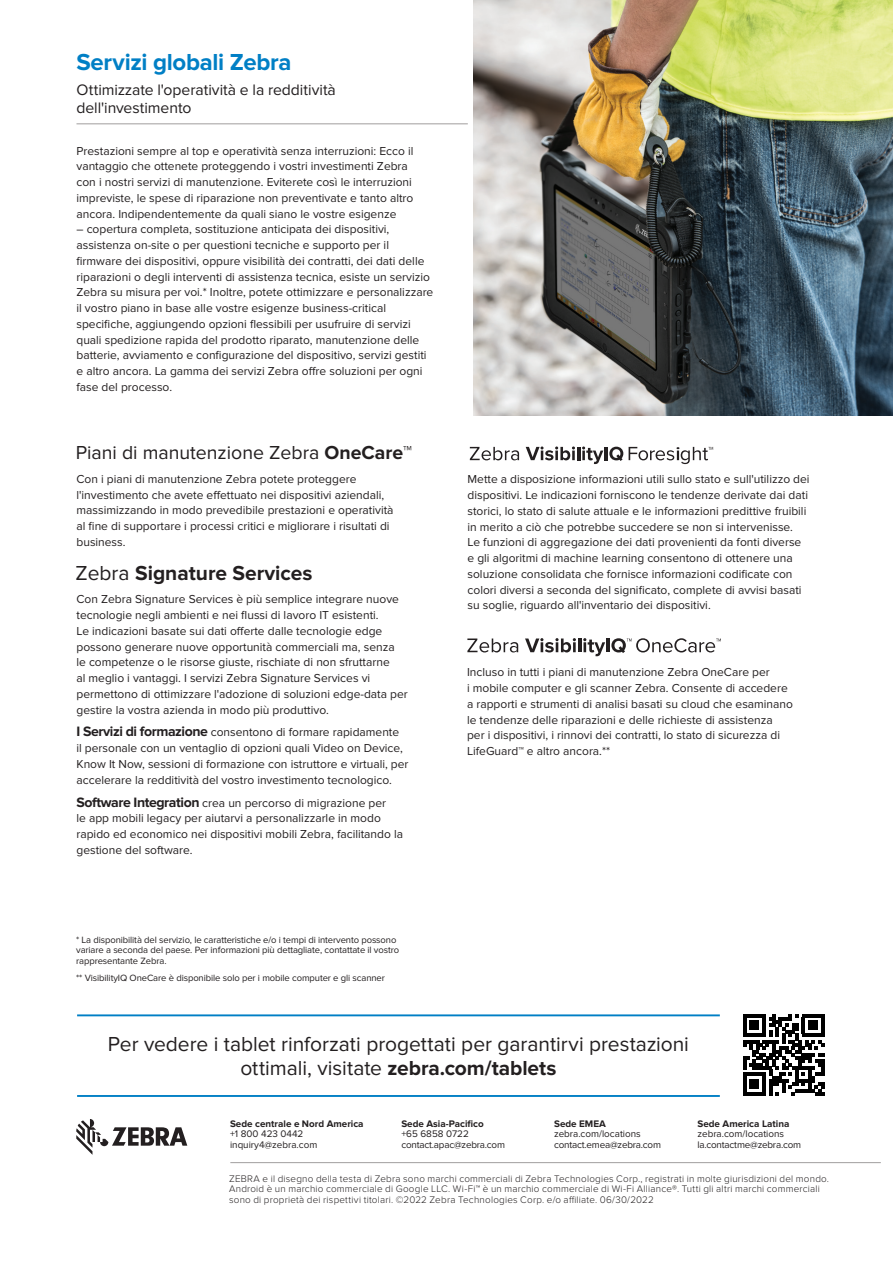
<style>
.page{position:relative;width:893px;height:1263px;background:#fff}
.page>*{position:absolute;margin:0;border:0;box-sizing:border-box;transform-origin:0 0}
.t1{font:700 24px "Proxima Nova";letter-spacing:-.015em;color:#007fc5}
.Pull_Quote{font:21px/24px "Proxima Nova";color:#231f20;text-align:center}
.t2{font:700 21px "Proxima Nova";color:#231f20}
.body_copy_black_afte{font:19.5px "Proxima Nova";color:#231f20}
.Subhead{font:15.75px/18px "Proxima Nova";letter-spacing:-.005em;color:#231f20}
.body_copy_black_afte-2{font:12px/15.8px "Proxima Nova";color:#231f20}
.Legal{font:300 9.9px/10.6px "Proxima Nova";letter-spacing:.02em;color:#231f20}
.t3{font:9.9px "Proxima Nova";color:#231f20}
.t4{font:700 9.9px "Proxima Nova";color:#231f20}
.t5{font:9.9px "Proxima Nova";letter-spacing:-.02em;color:#231f20}
.Product_Footnote{font:9.45px/10.8px "Proxima Nova";letter-spacing:-.01em;color:#231f20}
.s1{font-weight:700}
.s2{font-weight:400}
.s3{font-weight:700;font-size:14.1px}
</style>
<div class="page">
<svg style="left:76px;top:1119px;width:111px;height:36px"></svg>
<hr style="left:77px;top:1014px;width:643px;height:2px;background:#007fc5">
<hr style="left:77px;top:1095px;width:643px;height:2px;background:#007fc5">
<img style="left:473px;top:0;width:420px;height:416px">
<hr style="left:76px;top:123px;width:392px;height:1px;background:#a09e9e">
<svg style="left:467px;top:638px;width:51px;height:14px"></svg>
<svg style="left:525px;top:638px;width:51px;height:14px"></svg>
<hr style="left:578px;top:638px;width:3px;height:14px;background:#231f20">
<svg style="left:583px;top:638px;width:22px;height:18px"></svg>
<hr style="left:606px;top:638px;width:3px;height:14px;background:#231f20">
<svg style="left:611px;top:638px;width:110px;height:15px"></svg>
<svg style="left:743px;top:1014px;width:81px;height:81px"></svg>
<hr style="left:743px;top:1092px;width:23px;height:3px;background:#000">
<div style="left:749px;top:1079px;width:10px;height:10px;background:#000"></div>
<svg style="left:470px;top:447px;width:49px;height:13px"></svg>
<svg style="left:526px;top:446px;width:97px;height:18px"></svg>
<svg style="left:629px;top:447px;width:84px;height:17px"></svg>
<hr style="left:230px;top:1162px;width:651px;height:1px;background:#a09e9e">
<p class="t1" style="left:76px;top:48px;width:216px">Servizi globali Zebra</p>
<p class="Subhead" style="left:76px;top:81px;width:261px">Ottimizzate l'operatività e la redditività dell'investimento</p>
<p class="body_copy_black_afte-2" style="left:76px;top:143px;width:339px">Prestazioni sempre al top e operatività senza interruzioni: Ecco il vantaggio che ottenete proteggendo i vostri investimenti Zebra con i nostri servizi di manutenzione. Eviterete così le interruzioni impreviste, le spese di riparazione non preventivate e tanto altro ancora. Indipendentemente da quali siano le vostre esigenze</p>
<p class="body_copy_black_afte-2" style="left:76px;top:222px;width:358px">– copertura completa, sostituzione anticipata dei dispositivi, assistenza on-site o per questioni tecniche e supporto per il firmware dei dispositivi, oppure visibilità dei contratti, dei dati delle riparazioni o degli interventi di assistenza tecnica, esiste un servizio Zebra su misura per voi.* Inoltre, potete ottimizzare e personalizzare il vostro piano in base alle vostre esigenze business-critical specifiche, aggiungendo opzioni flessibili per usufruire di servizi quali spedizione rapida del prodotto riparato, manutenzione delle batterie, avviamento e configurazione del dispositivo, servizi gestiti e altro ancora. La gamma dei servizi Zebra offre soluzioni per ogni fase del processo.</p>
<p class="body_copy_black_afte" style="left:76px;top:441px;width:338px">Piani di manutenzione Zebra <span class="s1">OneCare™</span></p>
<p class="body_copy_black_afte-2" style="left:76px;top:471px;width:319px">Con i piani di manutenzione Zebra potete proteggere l'investimento che avete effettuato nei dispositivi aziendali, massimizzando in modo prevedibile prestazioni e operatività al fine di supportare i processi critici e migliorare i risultati di business.</p>
<h2 class="t2" style="left:75px;top:560px;width:239px"><span class="s2">Zebra</span> Signature Services</h2>
<p class="body_copy_black_afte-2" style="left:76px;top:592px;width:333px">Con Zebra Signature Services è più semplice integrare nuove tecnologie negli ambienti e nei flussi di lavoro IT esistenti.<br>Le indicazioni basate sui dati offerte dalle tecnologie edge possono generare nuove opportunità commerciali ma, senza<br>le competenze o le risorse giuste, rischiate di non sfruttarne<br>al meglio i vantaggi. I servizi Zebra Signature Services vi permettono di ottimizzare l'adozione di soluzioni edge-data per gestire la vostra azienda in modo più produttivo.</p>
<p class="body_copy_black_afte-2" style="left:76px;top:725px;width:333px"><span class="s3">I Servizi di formazione</span> consentono di formare rapidamente<br>il personale con un ventaglio di opzioni quali Video on Device, Know It Now, sessioni di formazione con istruttore e virtuali, per accelerare la redditività del vostro investimento tecnologico.</p>
<p class="body_copy_black_afte-2" style="left:76px;top:795px;width:328px"><span class="s3">Software Integration</span> crea un percorso di migrazione per<br>le app mobili legacy per aiutarvi a personalizzarle in modo rapido ed economico nei dispositivi mobili Zebra, facilitando la gestione del software.</p>
<p class="Product_Footnote" style="left:76px;top:934px;width:325px">* La disponibilità del servizio, le caratteristiche e/o i tempi di intervento possono variare a seconda del paese. Per informazioni più dettagliate, contattate il vostro rappresentante Zebra.</p>
<p class="Product_Footnote" style="left:76px;top:973px;width:310px">** VisibilityIQ OneCare è disponibile solo per i mobile computer e gli scanner</p>
<p class="body_copy_black_afte-2" style="left:468px;top:472px;width:344px">Mette a disposizione informazioni utili sullo stato e sull'utilizzo dei dispositivi. Le indicazioni forniscono le tendenze derivate dai dati storici, lo stato di salute attuale e le informazioni predittive fruibili in merito a ciò che potrebbe succedere se non si intervenisse.<br>Le funzioni di aggregazione dei dati provenienti da fonti diverse e gli algoritmi di machine learning consentono di ottenere una soluzione consolidata che fornisce informazioni codificate con colori diversi a seconda del significato, complete di avvisi basati su soglie, riguardo all'inventario dei dispositivi.</p>
<p class="body_copy_black_afte-2" style="left:467px;top:665px;width:327px">Incluso in tutti i piani di manutenzione Zebra OneCare per<br>i mobile computer e gli scanner Zebra. Consente di accedere a rapporti e strumenti di analisi basati su cloud che esaminano le tendenze delle riparazioni e delle richieste di assistenza per i dispositivi, i rinnovi dei contratti, lo stato di sicurezza di LifeGuard™ e altro ancora.**</p>
<p class="Pull_Quote" style="left:108px;top:1032px;width:583px">Per vedere i tablet rinforzati progettati per garantirvi prestazioni ottimali, visitate <span class="s1">zebra.com/tablets</span></p>
<p class="t4" style="left:230px;top:1118px;width:135px">Sede centrale e Nord America</p>
<p class="t3" style="left:230px;top:1128px;width:75px">+1 800 423 0442</p>
<p class="t3" style="left:230px;top:1139px;width:89px">inquiry4@zebra.com</p>
<p class="t4" style="left:401px;top:1118px;width:84px">Sede Asia-Pacifico</p>
<p class="t3" style="left:401px;top:1128px;width:69px">+65 6858 0722</p>
<p class="t5" style="left:401px;top:1139px;width:105px">contact.apac@zebra.com</p>
<p class="t4" style="left:554px;top:1118px;width:53px">Sede EMEA</p>
<p class="t3" style="left:554px;top:1128px;width:88px">zebra.com/locations</p>
<p class="t5" style="left:554px;top:1139px;width:108px">contact.emea@zebra.com</p>
<p class="t4" style="left:697px;top:1118px;width:93px">Sede America Latina</p>
<p class="t3" style="left:697px;top:1128px;width:88px">zebra.com/locations</p>
<p class="t5" style="left:697px;top:1139px;width:105px">la.contactme@zebra.com</p>
<p class="Legal" style="left:229px;top:1173px;width:601px">ZEBRA e il disegno della testa di Zebra sono marchi commerciali di Zebra Technologies Corp., registrati in molte giurisdizioni del mondo.<br>Android è un marchio commerciale di Google LLC. Wi-Fi™ è un marchio commerciale di Wi-Fi Alliance®. Tutti gli altri marchi commerciali sono di proprietà dei rispettivi titolari. ©2022 Zebra Technologies Corp. e/o affiliate. 06/30/2022</p>
</div>
